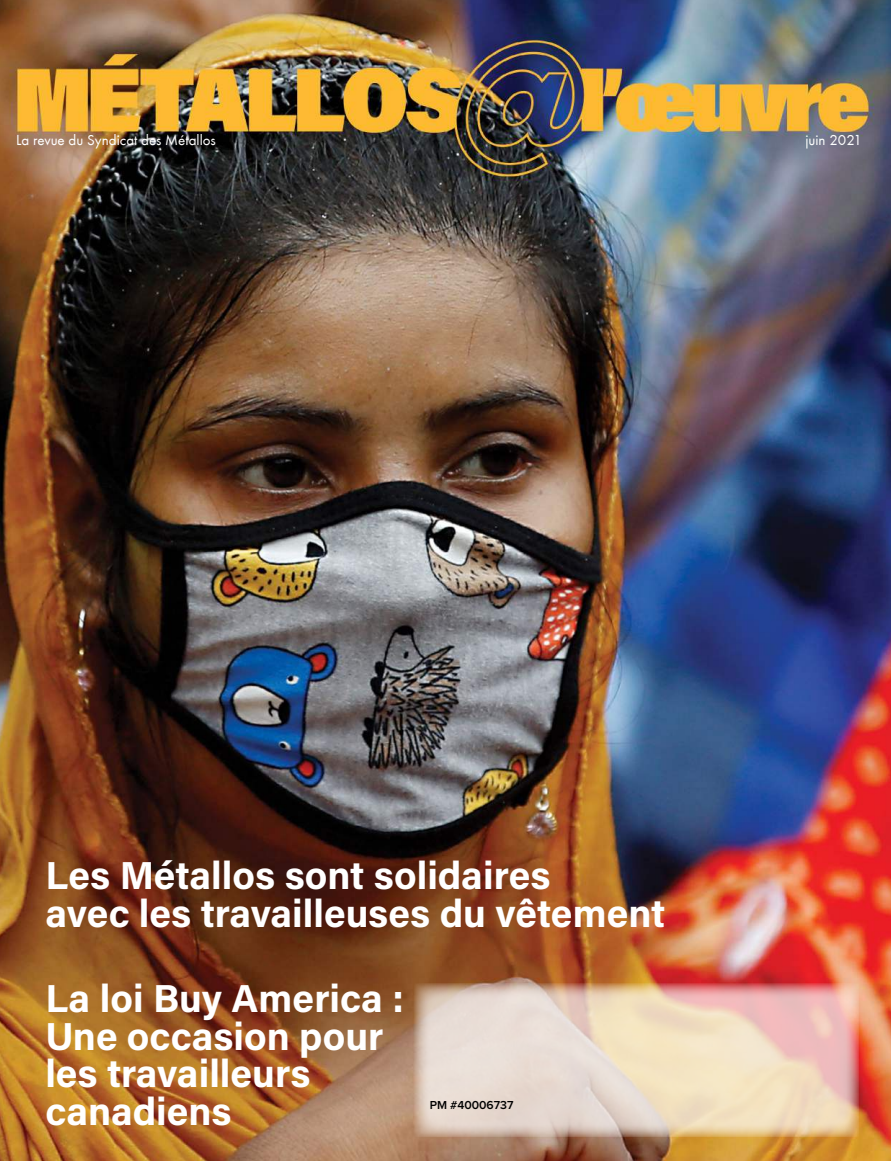
<style>
.page{position:relative;width:891px;height:1161px;background:#fff}
.page>*{position:absolute;margin:0;border:0;box-sizing:border-box;transform-origin:0 0}
.t1{font:39px/37.5px "Acumin Variable Concept";color:#fff}
.t2{font:15px "Futura T";color:#fff}
.t3{font:600 12px "Proxima Nova";color:#000}
</style>
<div class="page">
<img style="left:0;top:0;width:891px;height:1161px">
<svg style="left:414px;top:983px;width:445px;height:154px"></svg>
<p class="t2" style="left:16px;top:134px;width:201px">La revue du Syndicat des Métallos</p>
<p class="t2" style="left:805px;top:134px;width:58px">juin 2021</p>
<p class="t1" style="left:45px;top:860px;width:622px">Les Métallos sont solidaires<br>avec les travailleuses du vêtement</p>
<p class="t1" style="left:45px;top:983px;width:360px">La loi Buy America :<br>Une occasion pour les travailleurs canadiens</p>
<p class="t3" style="left:430px;top:1100px;width:85px">PM #40006737</p>
</div>
